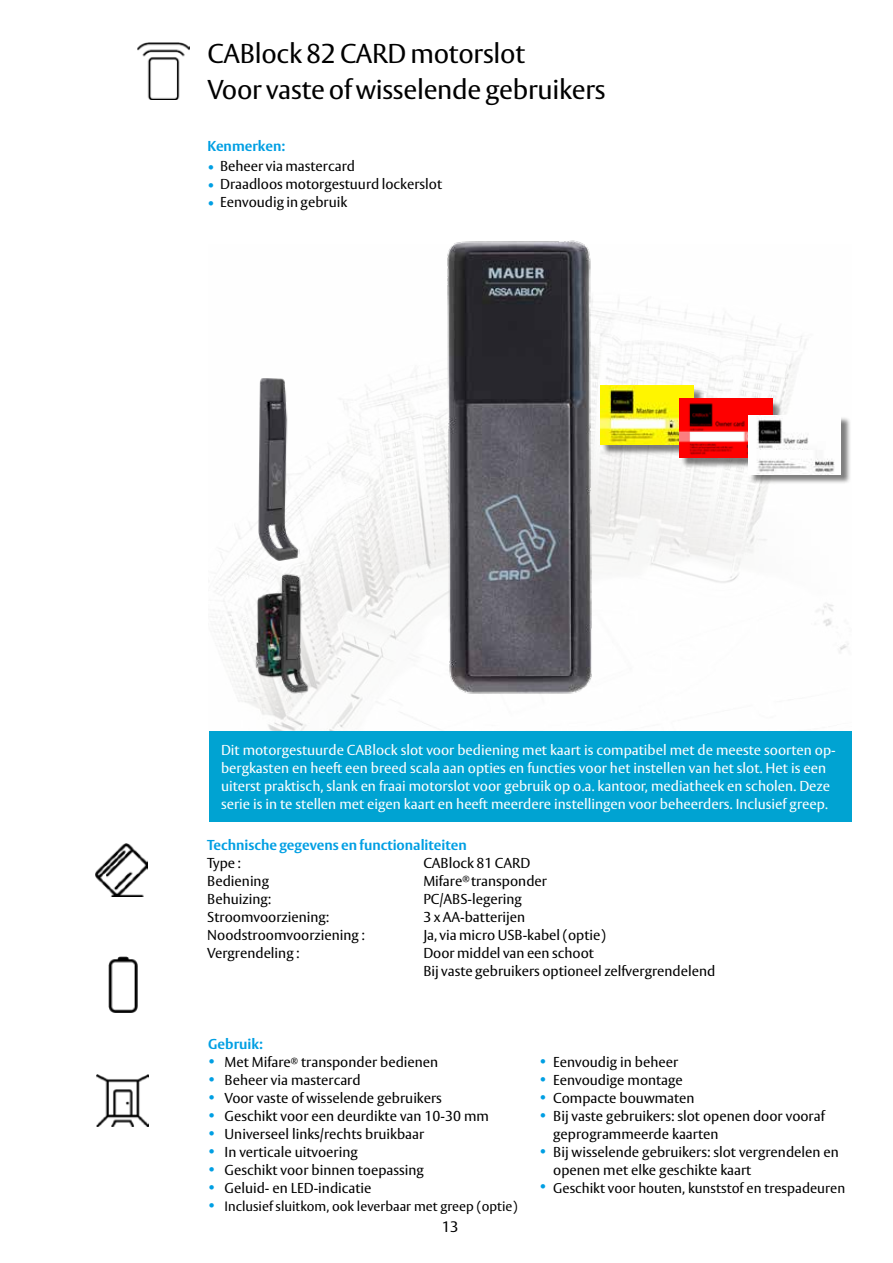
<style>
.page{position:relative;width:893px;height:1263px;background:#fff}
.page>*{position:absolute;margin:0;border:0;box-sizing:border-box;transform-origin:0 0}
.t1{font:27px/36px "ASSA Vesta";letter-spacing:-.01em;color:#000}
.t2{font:15px "ASSA Vesta";color:#000}
.t3{font:14.25px/18px "ASSA Vesta";color:#000}
.t4{font:14.25px/18px "ASSA Vesta";color:#fff}
.t5{font:700 14.25px "ASSA Vesta";color:#009fe3}
.t6{font:italic 14.25px/18px "ASSA Vesta";color:#009fe3;text-align:justify}
.t7{font:13.95px "ASSA Vesta";color:#000}
.t8{font:13.5px "ASSA Vesta";color:#000}
.s1{font-style:italic;color:#009fe3}
</style>
<div class="page">
<img style="left:214px;top:312px;width:634px;height:419px">
<img style="left:109px;top:956px;width:29px;height:56px">
<img style="left:97px;top:1075px;width:52px;height:52px">
<div style="left:209px;top:731px;width:642px;height:91px;background:#00a3d2"></div>
<img style="left:137px;top:43px;width:53px;height:56px">
<img style="left:96px;top:844px;width:51px;height:52px">
<img style="left:363px;top:240px;width:313px;height:474px">
<img style="left:256px;top:376px;width:43px;height:184px">
<img style="left:244px;top:565px;width:76px;height:134px">
<div style="left:602px;top:387px;width:102px;height:68px;background:#000;opacity:.5"></div>
<img style="left:601px;top:386px;width:92px;height:59px">
<div style="left:681px;top:400px;width:101px;height:68px;background:#000;opacity:.5"></div>
<img style="left:679px;top:399px;width:93px;height:59px">
<div style="left:750px;top:417px;width:101px;height:68px;background:#000;opacity:.5"></div>
<img style="left:748px;top:415px;width:93px;height:59px">
<h1 class="t1" style="left:207px;top:37px;width:400px">CABlock 82 CARD motorslot<br>Voor vaste of wisselende gebruikers</h1>
<p class="t5" style="left:207px;top:138px;width:79px">Kenmerken:</p>
<p class="t3" style="left:207px;top:157px;width:149px"><span class="s1">•</span> Beheer via mastercard</p>
<p class="t3" style="left:207px;top:175px;width:236px"><span class="s1">•</span> Draadloos motorgestuurd lockerslot</p>
<p class="t3" style="left:207px;top:193px;width:141px"><span class="s1">•</span> Eenvoudig in gebruik</p>
<p class="t4" style="left:221px;top:741px;width:616px">Dit motorgestuurde CABlock slot voor bediening met kaart is compatibel met de meeste soorten op&shy;bergkasten en heeft een breed scala aan opties en functies voor het instellen van het slot. Het is een uiterst praktisch, slank en fraai motorslot voor gebruik op o.a. kantoor, mediatheek en scholen. Deze serie is in te stellen met eigen kaart en heeft meerdere instellingen voor beheerders. Inclusief greep.</p>
<p class="t5" style="left:207px;top:836px;width:261px">Technische gegevens en functionaliteiten</p>
<p class="t3" style="left:207px;top:855px;width:35px">Type :</p>
<p class="t3" style="left:423px;top:855px;width:109px">CABlock 81 CARD</p>
<p class="t3" style="left:207px;top:873px;width:63px">Bediening</p>
<p class="t3" style="left:423px;top:873px;width:125px">Mifare<sup>®</sup> transponder</p>
<p class="t3" style="left:207px;top:891px;width:66px">Behuizing:</p>
<p class="t3" style="left:423px;top:891px;width:100px">PC/ABS-legering</p>
<p class="t3" style="left:207px;top:909px;width:124px">Stroomvoorziening:</p>
<p class="t3" style="left:423px;top:909px;width:103px">3 x AA-batterijen</p>
<p class="t3" style="left:207px;top:927px;width:159px">Noodstroomvoorziening :</p>
<p class="t3" style="left:423px;top:927px;width:184px">Ja, via micro USB-kabel (optie)</p>
<p class="t3" style="left:207px;top:945px;width:94px">Vergrendeling :</p>
<p class="t3" style="left:423px;top:945px;width:293px">Door middel van een schoot<br>Bij vaste gebruikers optioneel zelfvergrendelend</p>
<p class="t5" style="left:208px;top:1035px;width:56px">Gebruik:</p>
<p class="t6" style="left:208px;top:1051px;width:9px">• • • • • • • • •</p>
<p class="t3" style="left:225px;top:1054px;width:266px">Met Mifare<sup>®</sup> transponder bedienen<br>Beheer via mastercard<br>Voor vaste of wisselende gebruikers<br>Geschikt voor een deurdikte van 10-30 mm<br>Universeel links/rechts bruikbaar<br>In verticale uitvoering<br>Geschikt voor binnen toepassing<br>Geluid- en LED-indicatie</p>
<p class="t8" style="left:225px;top:1198px;width:294px">Inclusief sluitkom, ook leverbaar met greep (optie)</p>
<p class="t2" style="left:442px;top:1218px;width:18px">13</p>
<p class="t6" style="left:540px;top:1051px;width:9px">• • • •</p>
<p class="t6" style="left:540px;top:1141px;width:9px">•</p>
<p class="t6" style="left:540px;top:1177px;width:9px">•</p>
<p class="t3" style="left:553px;top:1053px;width:287px">Eenvoudig in beheer<br>Eenvoudige montage<br>Compacte bouwmaten<br>Bij vaste gebruikers: slot openen door vooraf geprogrammeerde kaarten<br>Bij wisselende gebruikers: slot vergrendelen en openen met elke geschikte kaart</p>
<p class="t7" style="left:553px;top:1179px;width:293px">Geschikt voor houten, kunststof en trespadeuren</p>
</div>
